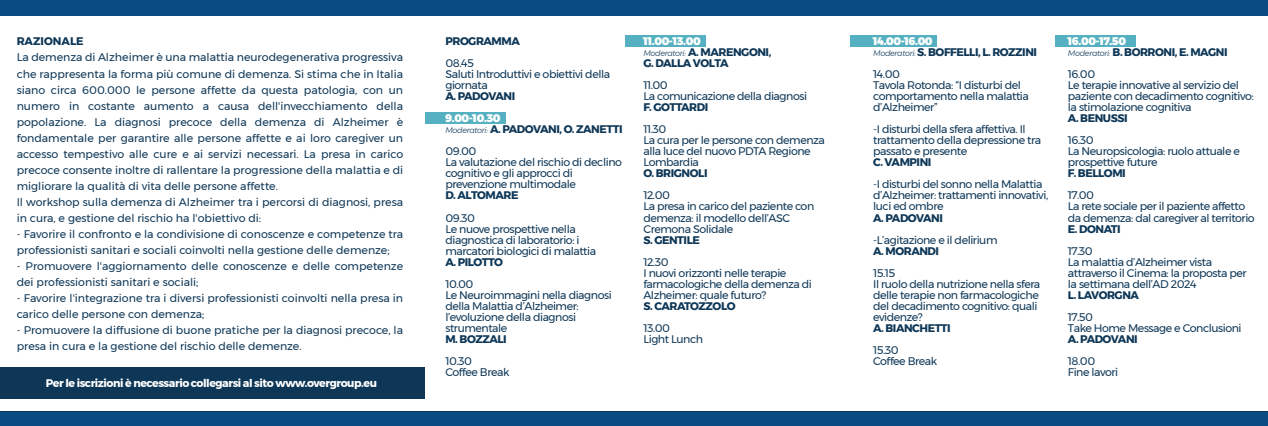
<style>
.page{position:relative;width:1268px;height:426px;background:#fff}
.page>*{position:absolute;margin:0;border:0;box-sizing:border-box;transform-origin:0 0}
.t1{font:11px/11px "Montserrat";letter-spacing:-.04em;color:#0e3757}
.t2{font:11px/16px "Montserrat";color:#0e3757}
.t3{font:700 11px/11px "Montserrat";letter-spacing:-.04em;color:#0e3757}
.t4{font:700 11px "Montserrat";letter-spacing:-.04em;color:#fff}
.t5{font:700 11px "Montserrat";color:#0e3757}
.s1{font-weight:900;color:#fff}
.s2{font-weight:300;font-style:italic;font-size:8px}
</style>
<div class="page">
<div style="left:0;top:367px;width:424px;height:31px;background:#0e3757"></div>
<div style="left:425px;top:112px;width:80px;height:12px;background:#55b1c1"></div>
<div style="left:625px;top:35px;width:80px;height:12px;background:#55b1c1"></div>
<div style="left:850px;top:35px;width:86px;height:12px;background:#55b1c1"></div>
<div style="left:1054px;top:35px;width:81px;height:12px;background:#55b1c1"></div>
<div style="left:0;top:0;width:1267px;height:16px;background:#094c83"></div>
<div style="left:0;top:411px;width:1267px;height:14px;background:#094c83"></div>
<p class="t5" style="left:17px;top:33px;width:69px">RAZIONALE</p>
<p class="t2" style="left:17px;top:49px;width:388px">La demenza di Alzheimer è una malattia neurodegenerativa progressiva che rappresenta la forma più comune di demenza. Si stima che in Italia siano circa 600.000 le persone affette da questa patologia, con un numero in costante aumento a causa dell'invecchiamento della popolazione. La diagnosi precoce della demenza di Alzheimer è fondamentale per garantire alle persone affette e ai loro caregiver un accesso tempestivo alle cure e ai servizi necessari. La presa in carico precoce consente inoltre di rallentare la progressione della malattia e di migliorare la qualità di vita delle persone affette.<br>Il workshop sulla demenza di Alzheimer tra i percorsi di diagnosi, presa in cura, e gestione del rischio ha l'obiettivo di:</p>
<p class="t2" style="left:17px;top:225px;width:388px">- Favorire il confronto e la condivisione di conoscenze e competenze tra professionisti sanitari e sociali coinvolti nella gestione delle demenze;</p>
<p class="t2" style="left:17px;top:257px;width:388px">- Promuovere l'aggiornamento delle conoscenze e delle competenze dei professionisti sanitari e sociali;</p>
<p class="t2" style="left:17px;top:289px;width:388px">- Favorire l'integrazione tra i diversi professionisti coinvolti nella presa in carico delle persone con demenza;</p>
<p class="t2" style="left:17px;top:321px;width:388px">- Promuovere la diffusione di buone pratiche per la diagnosi precoce, la presa in cura e la gestione del rischio delle demenze.</p>
<p class="t4" style="left:46px;top:373px;width:332px">Per le iscrizioni è necessario collegarsi al sito www.overgroup.eu</p>
<p class="t3" style="left:445px;top:36px;width:76px">PROGRAMMA</p>
<p class="t1" style="left:445px;top:58px;width:166px">08.45<br>Saluti Introduttivi e obiettivi della giornata</p>
<p class="t3" style="left:445px;top:91px;width:71px">A. PADOVANI</p>
<p class="t3" style="left:445px;top:113px;width:178px"><span class="s1">9.00-10.30<br></span><span class="s2">Moderatori:</span> A. PADOVANI, O. ZANETTI</p>
<p class="t1" style="left:445px;top:146px;width:178px">09.00<br>La valutazione del rischio di declino cognitivo e gli approcci di prevenzione multimodale</p>
<p class="t3" style="left:445px;top:190px;width:75px">D. ALTOMARE</p>
<p class="t1" style="left:445px;top:212px;width:152px">09.30<br>Le nuove prospettive nella diagnostica di laboratorio: i marcatori biologici di malattia</p>
<p class="t3" style="left:445px;top:256px;width:59px">A. PILOTTO</p>
<p class="t1" style="left:445px;top:278px;width:168px">10.00<br>Le Neuroimmagini nella diagnosi della Malattia d’Alzheimer: l’evoluzione della diagnosi strumentale</p>
<p class="t3" style="left:445px;top:333px;width:63px">M. BOZZALI</p>
<p class="t1" style="left:445px;top:355px;width:66px">10.30<br>Coffee Break</p>
<p class="t3" style="left:643px;top:36px;width:129px"><span class="s1">11.00-13.00<br></span><span class="s2">Moderatori:</span> A. MARENGONI,<br>G. DALLA VOLTA</p>
<p class="t1" style="left:643px;top:80px;width:165px">11.00<br>La comunicazione della diagnosi</p>
<p class="t3" style="left:643px;top:102px;width:66px">F. GOTTARDI</p>
<p class="t1" style="left:643px;top:124px;width:183px">11.30<br>La cura per le persone con demenza alla luce del nuovo PDTA Regione<br>Lombardia</p>
<p class="t3" style="left:643px;top:168px;width:66px">O. BRIGNOLI</p>
<p class="t1" style="left:643px;top:190px;width:172px">12.00<br>La presa in carico del paziente con demenza: il modello dell’ASC<br>Cremona Solidale</p>
<p class="t3" style="left:643px;top:234px;width:58px">S. GENTILE</p>
<p class="t1" style="left:643px;top:256px;width:170px">12.30<br>I nuovi orizzonti nelle terapie farmacologiche della demenza di<br>Alzheimer: quale futuro?</p>
<p class="t3" style="left:643px;top:300px;width:94px">S. CARATOZZOLO</p>
<p class="t1" style="left:643px;top:322px;width:61px">13.00<br>Light Lunch</p>
<p class="t3" style="left:873px;top:36px;width:165px"><span class="s1">14.00-16.00<br></span><span class="s2">Moderatori:</span> S. BOFFELLI, L. ROZZINI</p>
<p class="t1" style="left:873px;top:69px;width:157px">14.00<br>Tavola Rotonda: “I disturbi del comportamento nella malattia d’Alzheimer”</p>
<p class="t1" style="left:873px;top:124px;width:169px">-I disturbi della sfera affettiva. Il trattamento della depressione tra passato e presente</p>
<p class="t3" style="left:873px;top:157px;width:60px">C. VAMPINI</p>
<p class="t1" style="left:873px;top:179px;width:176px">-I disturbi del sonno nella Malattia d’Alzheimer: trattamenti innovativi, luci ed ombre</p>
<p class="t3" style="left:873px;top:212px;width:71px">A. PADOVANI</p>
<p class="t1" style="left:873px;top:234px;width:126px">-L’agitazione e il delirium</p>
<p class="t3" style="left:873px;top:245px;width:67px">A. MORANDI</p>
<p class="t1" style="left:873px;top:267px;width:168px">15.15<br>Il ruolo della nutrizione nella sfera delle terapie non farmacologiche del decadimento cognitivo: quali evidenze?</p>
<p class="t3" style="left:873px;top:322px;width:79px">A. BIANCHETTI</p>
<p class="t1" style="left:873px;top:344px;width:66px">15.30<br>Coffee Break</p>
<p class="t3" style="left:1067px;top:36px;width:161px"><span class="s1">16.00-17.50<br></span><span class="s2">Moderatori:</span> B. BORRONI, E. MAGNI</p>
<p class="t1" style="left:1067px;top:69px;width:187px">16.00<br>Le terapie innovative al servizio del paziente con decadimento cognitivo: la stimolazione cognitiva</p>
<p class="t3" style="left:1067px;top:113px;width:61px">A. BENUSSI</p>
<p class="t1" style="left:1067px;top:135px;width:173px">16.30<br>La Neuropsicologia: ruolo attuale e prospettive future</p>
<p class="t3" style="left:1067px;top:168px;width:59px">F. BELLOMI</p>
<p class="t1" style="left:1067px;top:190px;width:188px">17.00<br>La rete sociale per il paziente affetto da demenza: dal caregiver al territorio</p>
<p class="t3" style="left:1067px;top:223px;width:54px">E. DONATI</p>
<p class="t1" style="left:1067px;top:245px;width:180px">17.30<br>La malattia d’Alzheimer vista attraverso il Cinema: la proposta per la settimana dell’AD 2024</p>
<p class="t3" style="left:1067px;top:289px;width:73px">L. LAVORGNA</p>
<p class="t1" style="left:1067px;top:311px;width:175px">17.50<br>Take Home Message e Conclusioni</p>
<p class="t3" style="left:1067px;top:333px;width:71px">A. PADOVANI</p>
<p class="t1" style="left:1067px;top:355px;width:52px">18.00<br>Fine lavori</p>
</div>
